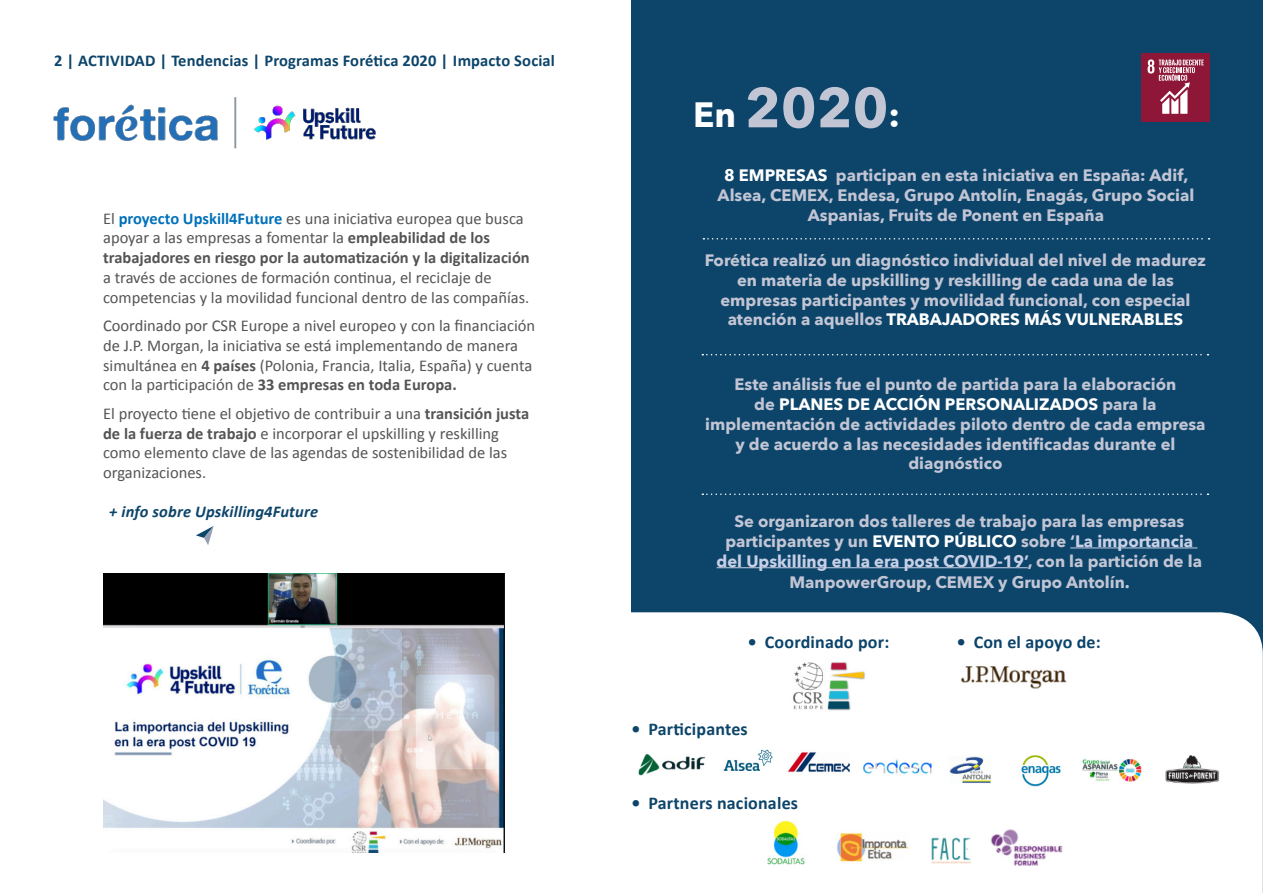
<style>
.page{position:relative;width:1263px;height:893px;background:#fff}
.page>*{position:absolute;margin:0;border:0;box-sizing:border-box;transform-origin:0 0}
.t1{font:700 55.5px "Avenir Next";color:#c2c5d3}
.t2{font:700 18px "Calibri";letter-spacing:.01em;color:#0c446a}
.t3{font:700 16.5px/19.8px "Avenir Next";color:#c2c5d3;text-align:center}
.t4{font:16.5px/19.8px "Calibri";color:#545454}
.Estilo_de_párrafo_1{font:700 16.5px "Calibri";letter-spacing:.01em;color:#0c446a}
.Estilo_de_párrafo_1-2{font:italic 700 16.5px "Calibri";letter-spacing:.01em;color:#0c446a}
.s1{font-weight:700;color:#0071ba}
.s2{font-weight:700}
.s3{font-size:35.1px;color:#fff}
.s4{color:#fff}
.s5{color:#c8d0e6}
</style>
<div class="page">
<div style="left:631px;top:0;width:632px;height:893px;background:#0c446a"></div>
<div style="left:631px;top:612px;width:632px;height:281px;background:#fff"></div>
<img style="left:939px;top:744px;width:294px;height:44px">
<img style="left:750px;top:821px;width:345px;height:44px">
<img style="left:631px;top:735px;width:308px;height:53px">
<img style="left:957px;top:648px;width:146px;height:55px">
<svg style="left:196px;top:526px;width:18px;height:19px"></svg>
<svg style="left:702px;top:354px;width:506px;height:1px"></svg>
<svg style="left:702px;top:493px;width:506px;height:2px"></svg>
<svg style="left:703px;top:238px;width:506px;height:2px"></svg>
<hr style="left:1070px;top:547px;width:127px;height:1px;background:#c8d0e6">
<hr style="left:717px;top:567px;width:311px;height:1px;background:#c8d0e6">
<div style="left:1141px;top:54px;width:68px;height:68px;background:#8e1737"></div>
<svg style="left:1147px;top:59px;width:57px;height:55px"></svg>
<img style="left:103px;top:573px;width:401px;height:280px">
<img style="left:765px;top:657px;width:137px;height:56px">
<img style="left:53px;top:97px;width:323px;height:52px">
<p class="Estilo_de_párrafo_1" style="left:54px;top:50px;width:502px">2 | ACTIVIDAD | Tendencias | Programas Forética 2020 | Impacto Social</p>
<p class="t4" style="left:103px;top:208px;width:428px">El <span class="s1">proyecto Upskill4Future</span> es una iniciativa europea que busca apoyar a las empresas a fomentar la <span class="s2">empleabilidad de los trabajadores en riesgo por la automatización y la digitalización </span>a través de acciones de formación continua, el reciclaje de competencias y la movilidad funcional dentro de las compañías.</p>
<p class="t4" style="left:103px;top:316px;width:434px">Coordinado por CSR Europe a nivel europeo y con la financiación de J.P. Morgan, la iniciativa se está implementando de manera simultánea en <span class="s2">4 países</span> (Polonia, Francia, Italia, España) y cuenta con la participación de <span class="s2">33 empresas en toda Europa.</span></p>
<p class="t4" style="left:103px;top:403px;width:428px">El proyecto tiene el objetivo de contribuir a una <span class="s2">transición justa de la fuerza de trabajo</span> e incorporar el upskilling y reskilling como elemento clave de las agendas de sostenibilidad de las organizaciones.</p>
<p class="Estilo_de_párrafo_1-2" style="left:109px;top:501px;width:210px">+ info sobre Upskilling4Future</p>
<p class="t1" style="left:693px;top:60px;width:208px"><span class="s3">En</span> 2020<span class="s3">:</span></p>
<p class="t3" style="left:718px;top:165px;width:478px"><span class="s4">8 EMPRESAS</span> participan en esta iniciativa en España: Adif,<br>Alsea, CEMEX, Endesa, Grupo Antolín, Enagás, Grupo Social<br>Aspanias, Fruits de Ponent en España</p>
<p class="t3" style="left:705px;top:250px;width:503px">Forética realizó un diagnóstico individual del nivel de madurez en materia de upskilling y reskilling de cada una de las empresas participantes y movilidad funcional, con especial atención a aquellos <span class="s4">TRABAJADORES MÁS VULNERABLES</span></p>
<p class="t3" style="left:705px;top:374px;width:502px">Este análisis fue el punto de partida para la elaboración<br>de <span class="s4">PLANES DE ACCIÓN PERSONALIZADOS</span> para la implementación de actividades piloto dentro de cada empresa y de acuerdo a las necesidades identificadas durante el diagnóstico</p>
<p class="t3" style="left:717px;top:511px;width:487px;line-height:20.2px">Se organizaron dos talleres de trabajo para las empresas participantes y un <span class="s4">EVENTO PÚBLICO</span> sobre <span class="s5">‘La importancia del Upskilling en la era post COVID-19’</span>, con la partición de la ManpowerGroup, CEMEX y Grupo Antolín.</p>
<p class="t2" style="left:748px;top:630px;width:143px">• Coordinado por:</p>
<p class="t2" style="left:957px;top:630px;width:146px">• Con el apoyo de:</p>
<p class="t2" style="left:631px;top:717px;width:118px">• Participantes</p>
<p class="t2" style="left:631px;top:792px;width:168px">• Partners nacionales</p>
</div>
